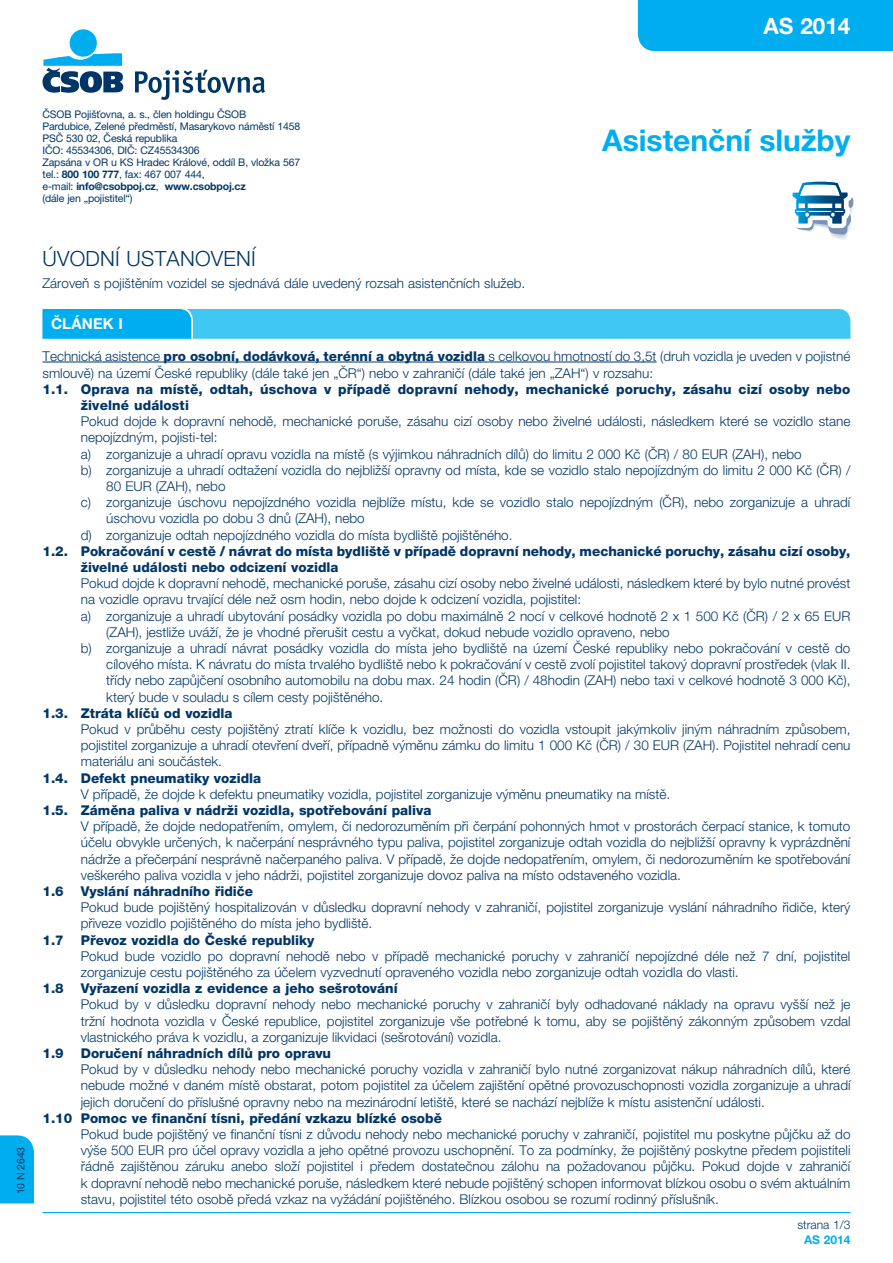
<style>
.page{position:relative;width:893px;height:1263px;background:#fff}
.page>*{position:absolute;margin:0;border:0;box-sizing:border-box;transform-origin:0 0}
.t1{font:700 30px "Helvetica Neue LT Pro";color:#00aeef}
.t2{font:700 22.5px "Helvetica Neue LT Pro";color:#fff}
.t3{font:300 21px "Helvetica Neue LT Pro";letter-spacing:.01em;color:#003667}
.t4{font:700 15px "Helvetica Neue LT Pro";letter-spacing:.01em;color:#fff}
.t5{font:300 13.5px/16.2px "Helvetica Neue LT Pro";color:#003667;text-align:justify}
.t6{font:800 13.5px/16.2px "Helvetica Neue LT Pro";color:#003667}
.t7{font:300 12px "Helvetica Neue LT Pro";color:#003667}
.t8{font:700 12px "Helvetica Neue LT Pro";color:#00aeef}
.t9{font:10.5px/12px "Helvetica Neue LT Pro";letter-spacing:-.015em;color:#003667}
.s1{font-weight:700}
.s2{font-weight:800}
</style>
<div class="page">
<div style="left:638px;top:0;width:255px;height:51px;background:#00aeef"></div>
<div style="left:70px;top:29px;width:27px;height:28px;background:#00aeef;border-radius:50%"></div>
<svg style="left:43px;top:53px;width:80px;height:40px"></svg>
<svg style="left:135px;top:70px;width:130px;height:30px"></svg>
<hr style="left:43px;top:1212px;width:807px;height:1px;background:#00aeef">
<hr style="left:43px;top:362px;width:614px;height:1px;background:#003667">
<svg style="left:43px;top:309px;width:807px;height:30px;background:#36c2f3"></svg>
<svg style="left:792px;top:181px;width:62px;height:59px"></svg>
<div style="left:0;top:1135px;width:34px;height:68px;background:#00aeef"></div>
<h2 class="t2" style="left:763px;top:11px;width:88px">AS 2014</h2>
<p class="t9" style="left:15px;top:1194px;width:49px;rotate:-90deg">10 N 2643</p>
<p class="t9" style="left:43px;top:108px;width:259px">ČSOB Pojišťovna, a. s., člen holdingu ČSOB<br>Pardubice, Zelené předměstí, Masarykovo náměstí 1458<br>PSČ 530 02, Česká republika<br>IČO: 45534306, DIČ: CZ45534306<br>Zapsána v OR u KS Hradec Králové, oddíl B, vložka 567 tel.: <span class="s1">800 100 777</span>, fax: 467 007 444,<br>e-mail: <span class="s1">info@csobpoj.cz</span>, <span class="s1">www.csobpoj.cz<br></span>(dále jen „pojistitel“)</p>
<h1 class="t1" style="left:602px;top:122px;width:250px">Asistenční služby</h1>
<h3 class="t3" style="left:43px;top:245px;width:215px">ÚVODNÍ USTANOVENÍ</h3>
<p class="t5" style="left:43px;top:275px;width:484px">Zároveň s pojištěním vozidel se sjednává dále uvedený rozsah asistenčních služeb.</p>
<p class="t4" style="left:51px;top:314px;width:74px">ČLÁNEK I</p>
<p class="t5" style="left:43px;top:348px;width:809px">Technická asistence <span class="s2">pro osobní, dodávková, terénní a obytná vozidla</span> s celkovou hmotností do 3,5t (druh vozidla je uveden v pojistné smlouvě) na území České republiky (dále také jen „ČR“) nebo v zahraničí (dále také jen „ZAH“) v rozsahu:</p>
<p class="t6" style="left:81px;top:381px;width:771px;text-indent:-38px">1.1. Oprava na místě, odtah, úschova v případě dopravní nehody, mechanické poruchy, zásahu cizí osoby nebo živelné události</p>
<p class="t5" style="left:81px;top:413px;width:771px">Pokud dojde k dopravní nehodě, mechanické poruše, zásahu cizí osoby nebo živelné události, následkem které se vozidlo stane</p>
<p class="t5" style="left:81px;top:429px;width:138px">nepojízdným, pojisti-tel:</p>
<p class="t5" style="left:81px;top:445px;width:722px">a) zorganizuje a uhradí opravu vozidla na místě (s výjimkou náhradních dílů) do limitu 2 000 Kč (ČR) / 80 EUR (ZAH), nebo</p>
<p class="t5" style="left:81px;top:462px;width:771px">b) zorganizuje a uhradí odtažení vozidla do nejbližší opravny od místa, kde se vozidlo stalo nepojízdným do limitu 2 000 Kč (ČR) /</p>
<p class="t5" style="left:106px;top:478px;width:121px">80 EUR (ZAH), nebo</p>
<p class="t5" style="left:81px;top:494px;width:771px">c) zorganizuje úschovu nepojízdného vozidla nejblíže místu, kde se vozidlo stalo nepojízdným (ČR), nebo zorganizuje a uhradí</p>
<p class="t5" style="left:106px;top:510px;width:260px">úschovu vozidla po dobu 3 dnů (ZAH), nebo</p>
<p class="t5" style="left:81px;top:526px;width:433px">d) zorganizuje odtah nepojízdného vozidla do místa bydliště pojištěného.</p>
<p class="t6" style="left:81px;top:543px;width:771px;text-indent:-38px">1.2. Pokračování v cestě / návrat do místa bydliště v případě dopravní nehody, mechanické poruchy, zásahu cizí osoby, živelné události nebo odcizení vozidla</p>
<p class="t5" style="left:81px;top:575px;width:771px">Pokud dojde k dopravní nehodě, mechanické poruše, zásahu cizí osoby nebo živelné události, následkem které by bylo nutné provést</p>
<p class="t5" style="left:81px;top:591px;width:502px">na vozidle opravu trvající déle než osm hodin, nebo dojde k odcizení vozidla, pojistitel:</p>
<p class="t5" style="left:81px;top:607px;width:771px">a) zorganizuje a uhradí ubytování posádky vozidla po dobu maximálně 2 nocí v celkové hodnotě 2 x 1 500 Kč (ČR) / 2 x 65 EUR</p>
<p class="t5" style="left:106px;top:624px;width:565px">(ZAH), jestliže uváží, že je vhodné přerušit cestu a vyčkat, dokud nebude vozidlo opraveno, nebo</p>
<p class="t5" style="left:81px;top:640px;width:771px">b) zorganizuje a uhradí návrat posádky vozidla do místa jeho bydliště na území České republiky nebo pokračování v cestě do</p>
<p class="t5" style="left:106px;top:656px;width:746px">cílového místa. K návratu do místa trvalého bydliště nebo k pokračování v cestě zvolí pojistitel takový dopravní prostředek (vlak II.</p>
<p class="t5" style="left:106px;top:672px;width:746px">třídy nebo zapůjčení osobního automobilu na dobu max. 24 hodin (ČR) / 48hodin (ZAH) nebo taxi v celkové hodnotě 3 000 Kč),</p>
<p class="t5" style="left:106px;top:688px;width:278px">který bude v souladu s cílem cesty pojištěného.</p>
<p class="t6" style="left:43px;top:705px;width:192px">1.3. Ztráta klíčů od vozidla</p>
<p class="t5" style="left:81px;top:721px;width:771px">Pokud v průběhu cesty pojištěný ztratí klíče k vozidlu, bez možnosti do vozidla vstoupit jakýmkoliv jiným náhradním způsobem, pojistitel zorganizuje a uhradí otevření dveří, případně výměnu zámku do limitu 1 000 Kč (ČR) / 30 EUR (ZAH). Pojistitel nehradí cenu materiálu ani součástek.</p>
<p class="t6" style="left:43px;top:770px;width:220px">1.4. Defekt pneumatiky vozidla</p>
<p class="t5" style="left:81px;top:786px;width:591px">V případě, že dojde k defektu pneumatiky vozidla, pojistitel zorganizuje výměnu pneumatiky na místě.</p>
<p class="t6" style="left:43px;top:802px;width:390px">1.5. Záměna paliva v nádrži vozidla, spotřebování paliva</p>
<p class="t5" style="left:81px;top:818px;width:771px">V případě, že dojde nedopatřením, omylem, či nedorozuměním při čerpání pohonných hmot v prostorách čerpací stanice, k tomuto účelu obvykle určených, k načerpání nesprávného typu paliva, pojistitel zorganizuje odtah vozidla do nejbližší opravny k vyprázdnění nádrže a přečerpání nesprávně načerpaného paliva. V případě, že dojde nedopatřením, omylem, či nedorozuměním ke spotřebování veškerého paliva vozidla v jeho nádrži, pojistitel zorganizuje dovoz paliva na místo odstaveného vozidla.</p>
<p class="t6" style="left:43px;top:883px;width:23px">1.6</p>
<p class="t6" style="left:81px;top:883px;width:174px">Vyslání náhradního řidiče</p>
<p class="t5" style="left:81px;top:899px;width:771px">Pokud bude pojištěný hospitalizován v důsledku dopravní nehody v zahraničí, pojistitel zorganizuje vyslání náhradního řidiče, který přiveze vozidlo pojištěného do místa jeho bydliště.</p>
<p class="t6" style="left:43px;top:932px;width:23px">1.7</p>
<p class="t6" style="left:81px;top:932px;width:235px">Převoz vozidla do České republiky</p>
<p class="t5" style="left:81px;top:948px;width:771px">Pokud bude vozidlo po dopravní nehodě nebo v případě mechanické poruchy v zahraničí nepojízdné déle než 7 dní, pojistitel zorganizuje cestu pojištěného za účelem vyzvednutí opraveného vozidla nebo zorganizuje odtah vozidla do vlasti.</p>
<p class="t6" style="left:43px;top:980px;width:23px">1.8</p>
<p class="t6" style="left:81px;top:980px;width:318px">Vyřazení vozidla z evidence a jeho sešrotování</p>
<p class="t5" style="left:81px;top:996px;width:771px">Pokud by v důsledku dopravní nehody nebo mechanické poruchy v zahraničí byly odhadované náklady na opravu vyšší než je tržní hodnota vozidla v České republice, pojistitel zorganizuje vše potřebné k tomu, aby se pojištěný zákonným způsobem vzdal vlastnického práva k vozidlu, a zorganizuje likvidaci (sešrotování) vozidla.</p>
<p class="t6" style="left:43px;top:1045px;width:23px">1.9</p>
<p class="t6" style="left:81px;top:1045px;width:252px">Doručení náhradních dílů pro opravu</p>
<p class="t5" style="left:81px;top:1061px;width:771px">Pokud by v důsledku nehody nebo mechanické poruchy vozidla v zahraničí bylo nutné zorganizovat nákup náhradních dílů, které nebude možné v daném místě obstarat, potom pojistitel za účelem zajištění opětné provozuschopnosti vozidla zorganizuje a uhradí jejich doručení do příslušné opravny nebo na mezinárodní letiště, které se nachází nejblíže k místu asistenční události.</p>
<p class="t6" style="left:43px;top:1110px;width:401px">1.10 Pomoc ve finanční tísni, předání vzkazu blízké osobě</p>
<p class="t5" style="left:81px;top:1126px;width:771px">Pokud bude pojištěný ve finanční tísni z důvodu nehody nebo mechanické poruchy v zahraničí, pojistitel mu poskytne půjčku až do výše 500 EUR pro účel opravy vozidla a jeho opětné provozu uschopnění. To za podmínky, že pojištěný poskytne předem pojistiteli řádně zajištěnou záruku anebo složí pojistitel i předem dostatečnou zálohu na požadovanou půjčku. Pokud dojde v zahraničí k dopravní nehodě nebo mechanické poruše, následkem které nebude pojištěný schopen informovat blízkou osobu o svém aktuálním stavu, pojistitel této osobě předá vzkaz na vyžádání pojištěného. Blízkou osobou se rozumí rodinný příslušník.</p>
<p class="t7" style="left:797px;top:1218px;width:55px">strana 1/3</p>
<p class="t8" style="left:804px;top:1232px;width:48px">AS 2014</p>
</div>
